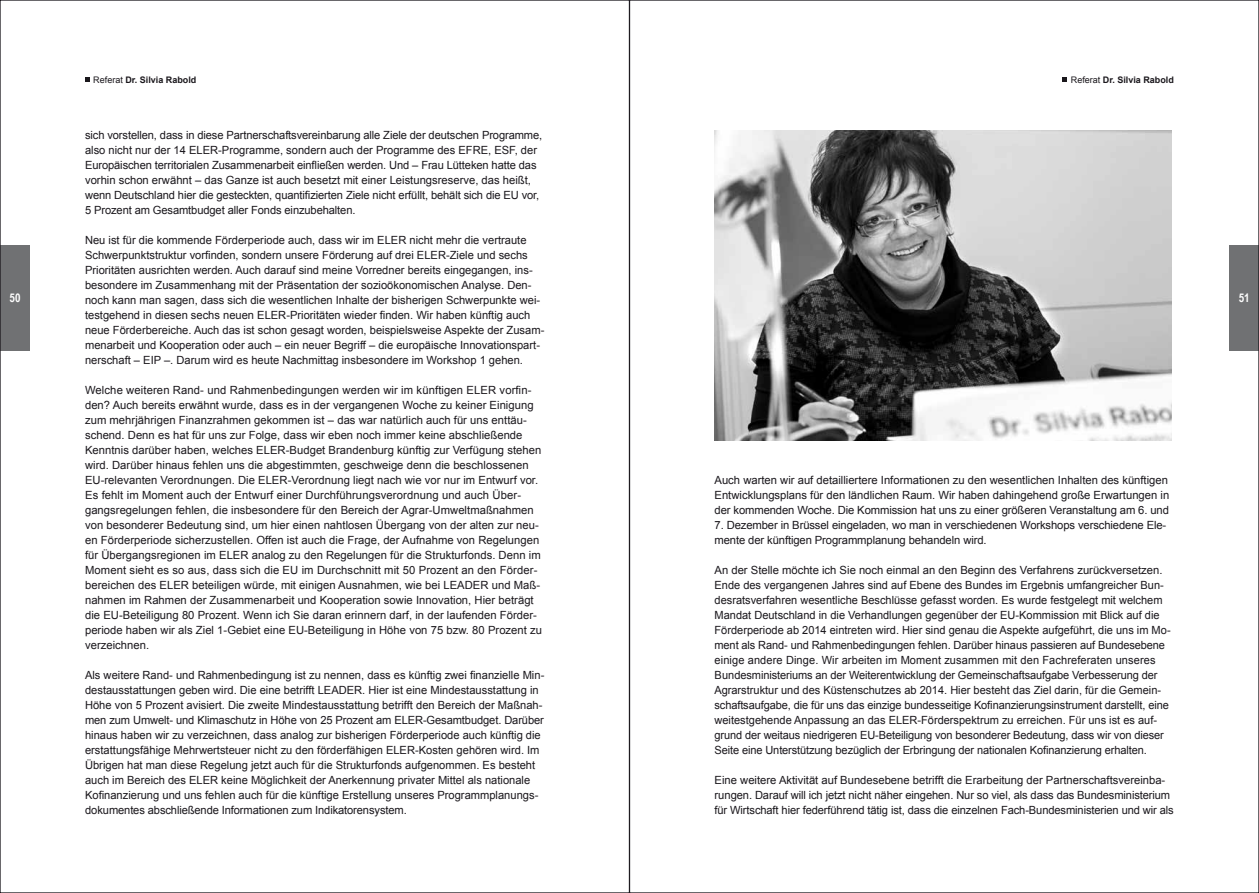
<style>
.page{position:relative;width:1259px;height:893px;background:#fff}
.page>*{position:absolute;margin:0;border:0;box-sizing:border-box;transform-origin:0 0}
.t1{font:700 12px "Arial Narrow";color:#fff}
.t2{font:11.25px/15px "Arial";color:#1a171c}
.t3{font:700 9px "Arial";color:#1a171c}
.s1{font-weight:400}
</style>
<div class="page">
<img style="left:714px;top:131px;width:457px;height:310px">
<svg style="left:85px;top:78px;width:5px;height:4px"></svg>
<svg style="left:1062px;top:78px;width:5px;height:4px"></svg>
<div style="left:1229px;top:246px;width:30px;height:105px;background:#707173"></div>
<div style="left:0;top:246px;width:30px;height:105px;background:#707173"></div>
<p class="t3" style="left:93px;top:74px;width:105px"><span class="s1">Referat</span> Dr. Silvia Rabold</p>
<p class="t3" style="left:1071px;top:74px;width:105px"><span class="s1">Referat</span> Dr. Silvia Rabold</p>
<p class="t2" style="left:85px;top:128px;width:459px">sich vorstellen, dass in diese Partnerschaftsvereinbarung alle Ziele der deutschen Programme, also nicht nur der 14 ELER-Programme, sondern auch der Programme des EFRE, ESF, der Europäischen territorialen Zusammenarbeit einfließen werden. Und – Frau Lütteken hatte das vorhin schon erwähnt – das Ganze ist auch besetzt mit einer Leistungsreserve, das heißt, wenn Deutschland hier die gesteckten, quantifizierten Ziele nicht erfüllt, behält sich die EU vor, 5 Prozent am Gesamtbudget aller Fonds einzubehalten.</p>
<p class="t2" style="left:85px;top:233px;width:461px">Neu ist für die kommende Förderperiode auch, dass wir im ELER nicht mehr die vertraute Schwerpunktstruktur vorfinden, sondern unsere Förderung auf drei ELER-Ziele und sechs Prioritäten ausrichten werden. Auch darauf sind meine Vorredner bereits eingegangen, ins&shy;besondere im Zusammenhang mit der Präsentation der sozioökonomischen Analyse. Den&shy;noch kann man sagen, dass sich die wesentlichen Inhalte der bisherigen Schwerpunkte wei&shy;testgehend in diesen sechs neuen ELER-Prioritäten wieder finden. Wir haben künftig auch neue Förderbereiche. Auch das ist schon gesagt worden, beispielsweise Aspekte der Zusam&shy;menarbeit und Kooperation oder auch – ein neuer Begriff – die europäische Innovationspart&shy;nerschaft – EIP –. Darum wird es heute Nachmittag insbesondere im Workshop 1 gehen.</p>
<p class="t2" style="left:85px;top:383px;width:458px">Welche weiteren Rand- und Rahmenbedingungen werden wir im künftigen ELER vorfin&shy;den? Auch bereits erwähnt wurde, dass es in der vergangenen Woche zu keiner Einigung zum mehrjährigen Finanzrahmen gekommen ist – das war natürlich auch für uns enttäu&shy;schend. Denn es hat für uns zur Folge, dass wir eben noch immer keine abschließende Kenntnis darüber haben, welches ELER-Budget Brandenburg künftig zur Verfügung stehen wird. Darüber hinaus fehlen uns die abgestimmten, geschweige denn die beschlossenen EU-relevanten Verordnungen. Die ELER-Verordnung liegt nach wie vor nur im Entwurf vor.<br>Es fehlt im Moment auch der Entwurf einer Durchführungsverordnung und auch Über&shy;gangsregelungen fehlen, die insbesondere für den Bereich der Agrar-Umweltmaßnahmen von besonderer Bedeutung sind, um hier einen nahtlosen Übergang von der alten zur neu&shy;en Förderperiode sicherzustellen. Offen ist auch die Frage, der Aufnahme von Regelungen für Übergangsregionen im ELER analog zu den Regelungen für die Strukturfonds. Denn im Moment sieht es so aus, dass sich die EU im Durchschnitt mit 50 Prozent an den Förder&shy;bereichen des ELER beteiligen würde, mit einigen Ausnahmen, wie bei LEADER und Maß&shy;nahmen im Rahmen der Zusammenarbeit und Kooperation sowie Innovation, Hier beträgt die EU-Beteiligung 80 Prozent. Wenn ich Sie daran erinnern darf, in der laufenden Förder&shy;periode haben wir als Ziel 1-Gebiet eine EU-Beteiligung in Höhe von 75 bzw. 80 Prozent zu verzeichnen.</p>
<p class="t2" style="left:85px;top:668px;width:461px">Als weitere Rand- und Rahmenbedingung ist zu nennen, dass es künftig zwei finanzielle Min&shy;destausstattungen geben wird. Die eine betrifft LEADER. Hier ist eine Mindestausstattung in Höhe von 5 Prozent avisiert. Die zweite Mindestausstattung betrifft den Bereich der Maßnah&shy;men zum Umwelt- und Klimaschutz in Höhe von 25 Prozent am ELER-Gesamtbudget. Darüber hinaus haben wir zu verzeichnen, dass analog zur bisherigen Förderperiode auch künftig die erstattungsfähige Mehrwertsteuer nicht zu den förderfähigen ELER-Kosten gehören wird. Im Übrigen hat man diese Regelung jetzt auch für die Strukturfonds aufgenommen. Es besteht auch im Bereich des ELER keine Möglichkeit der Anerkennung privater Mittel als nationale Kofinanzierung und uns fehlen auch für die künftige Erstellung unseres Programmplanungs&shy;dokumentes abschließende Informationen zum Indikatorensystem.</p>
<p class="t1" style="left:10px;top:289px;width:12px">50</p>
<p class="t1" style="left:1238px;top:288px;width:12px">51</p>
<p class="t2" style="left:714px;top:473px;width:456px;text-align:justify">Auch warten wir auf detailliertere Informationen zu den wesentlichen Inhalten des künftigen Entwicklungsplans für den ländlichen Raum. Wir haben dahingehend große Erwartungen in der kommenden Woche. Die Kommission hat uns zu einer größeren Veranstaltung am 6. und</p>
<p class="t2" style="left:714px;top:518px;width:453px">7. Dezember in Brüssel eingeladen, wo man in verschiedenen Workshops verschiedene Ele&shy;mente der künftigen Programmplanung behandeln wird.</p>
<p class="t2" style="left:714px;top:563px;width:457px">An der Stelle möchte ich Sie noch einmal an den Beginn des Verfahrens zurückversetzen.<br>Ende des vergangenen Jahres sind auf Ebene des Bundes im Ergebnis umfangreicher Bun&shy;desratsverfahren wesentliche Beschlüsse gefasst worden. Es wurde festgelegt mit welchem Mandat Deutschland in die Verhandlungen gegenüber der EU-Kommission mit Blick auf die Förderperiode ab 2014 eintreten wird. Hier sind genau die Aspekte aufgeführt, die uns im Mo&shy;ment als Rand- und Rahmenbedingungen fehlen. Darüber hinaus passieren auf Bundesebene einige andere Dinge. Wir arbeiten im Moment zusammen mit den Fachreferaten unseres Bundesministeriums an der Weiterentwicklung der Gemeinschaftsaufgabe Verbesserung der Agrarstruktur und des Küstenschutzes ab 2014. Hier besteht das Ziel darin, für die Gemein&shy;schaftsaufgabe, die für uns das einzige bundesseitige Kofinanzierungsinstrument darstellt, eine weitestgehende Anpassung an das ELER-Förderspektrum zu erreichen. Für uns ist es auf&shy;grund der weitaus niedrigeren EU-Beteiligung von besonderer Bedeutung, dass wir von dieser Seite eine Unterstützung bezüglich der Erbringung der nationalen Kofinanzierung erhalten.</p>
<p class="t2" style="left:714px;top:773px;width:461px">Eine weitere Aktivität auf Bundesebene betrifft die Erarbeitung der Partnerschaftsvereinba&shy;rungen. Darauf will ich jetzt nicht näher eingehen. Nur so viel, als dass das Bundesministerium für Wirtschaft hier federführend tätig ist, dass die einzelnen Fach-Bundesministerien und wir als</p>
</div>
